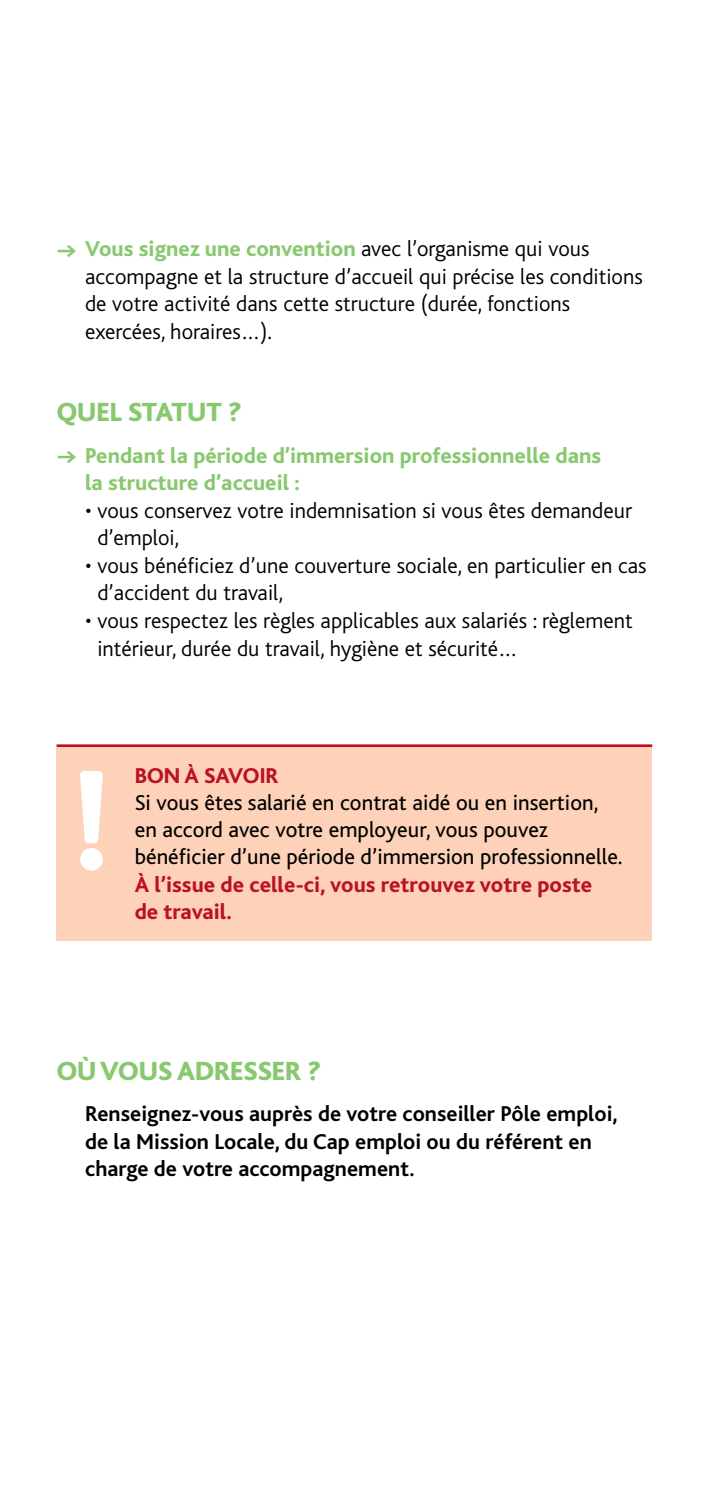
<style>
.page{position:relative;width:709px;height:1489px;background:#fff}
.page>*{position:absolute;margin:0;border:0;box-sizing:border-box;transform-origin:0 0}
.t1{font:800 27.5px "Bliss";color:#88c86f}
.t2{font:300 22.5px/27.5px "Bliss";color:#000}
.t3{font:22.5px/27px "Bliss";color:#000}
.t4{font:700 22.5px/27.5px "Bliss";color:#000}
.t5{font:800 22.5px/27.5px "Bliss";color:#88c86f}
.t6{font:800 22.5px/27.5px "Bliss";color:#ba1127}
.s1{font-family:"Executive";font-weight:700;color:#88c86f}
.s2{font-weight:800;color:#88c86f}
.s3{font-family:"Executive";font-weight:700}
</style>
<div class="page">
<div style="left:57px;top:744px;width:595px;height:197px;background:#fdd2b9"></div>
<hr style="left:57px;top:744px;width:595px;height:3px;background:#ba1127">
<svg style="left:80px;top:770px;width:23px;height:100px"></svg>
<p class="t2" style="left:85px;top:235px;width:559px;text-indent:-28px"><span class="s1">→</span> <span class="s2">Vous signez une convention</span> avec l’organisme qui vous accompagne et la structure d’accueil qui précise les conditions de votre activité dans cette structure (durée, fonctions exercées, horaires…).</p>
<p class="t1" style="left:57px;top:398px;width:186px">QUEL STATUT ?</p>
<p class="t5" style="left:85px;top:442px;width:518px;text-indent:-28px"><span class="s3">→</span> Pendant la période d’immersion professionnelle dans la structure d’accueil :</p>
<p class="t2" style="left:97px;top:497px;width:536px;text-indent:-12px">• vous conservez votre indemnisation si vous êtes demandeur d’emploi,</p>
<p class="t2" style="left:97px;top:552px;width:551px;text-indent:-12px">• vous bénéficiez d’une couverture sociale, en particulier en cas d’accident du travail,</p>
<p class="t2" style="left:97px;top:607px;width:537px;text-indent:-12px">• vous respectez les règles applicables aux salariés : règlement intérieur, durée du travail, hygiène et sécurité…</p>
<p class="t6" style="left:135px;top:762px;width:145px">BON À SAVOIR</p>
<p class="t3" style="left:135px;top:789px;width:489px">Si vous êtes salarié en contrat aidé ou en insertion, en accord avec votre employeur, vous pouvez bénéficier d’une période d’immersion professionnelle.</p>
<p class="t6" style="left:135px;top:870px;width:459px">À l’issue de celle-ci, vous retrouvez votre poste de travail.</p>
<p class="t1" style="left:57px;top:1056px;width:266px">OÙ VOUS ADRESSER ?</p>
<p class="t4" style="left:85px;top:1100px;width:534px">Renseignez-vous auprès de votre conseiller Pôle emploi, de la Mission Locale, du Cap emploi ou du référent en charge de votre accompagnement.</p>
</div>
